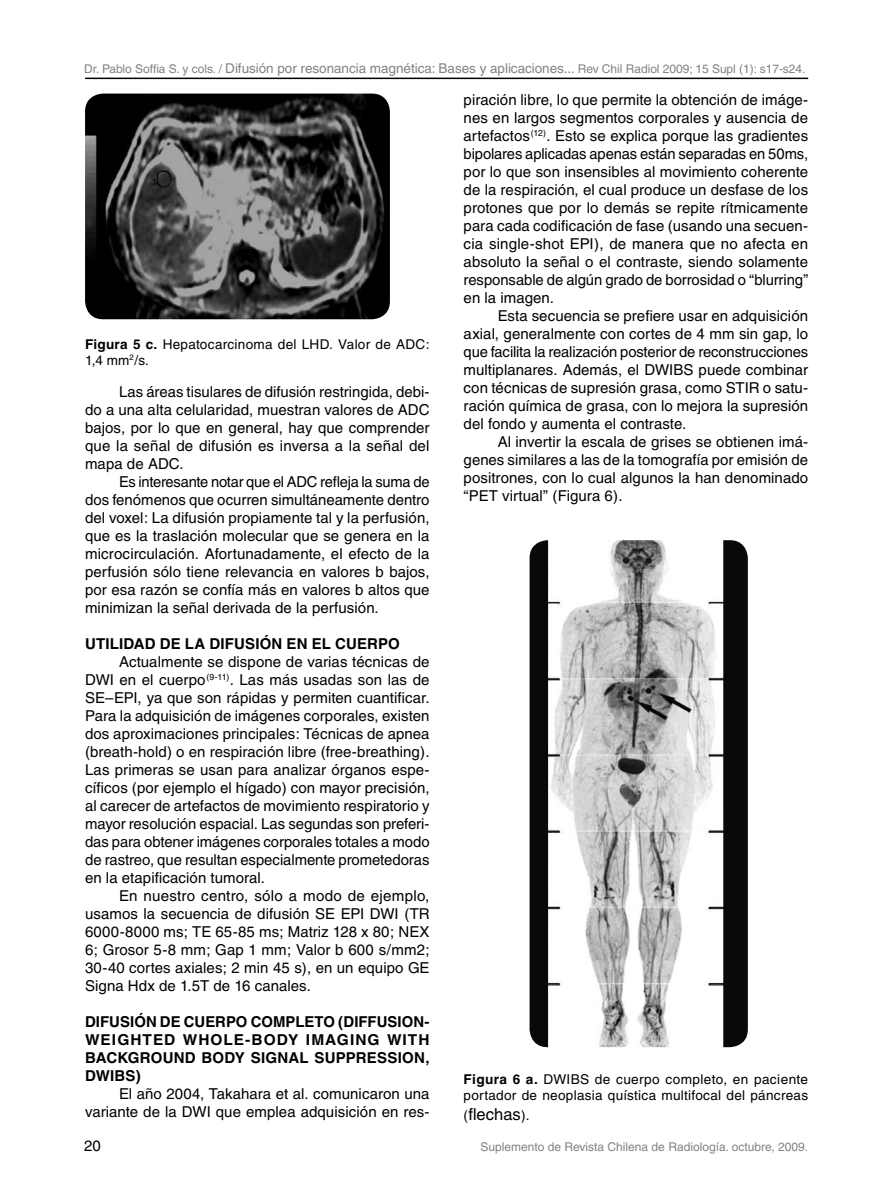
<style>
.page{position:relative;width:872px;height:1191px;background:#fff}
.page>*{position:absolute;margin:0;border:0;box-sizing:border-box;transform-origin:0 0}
.t1{font:16.5px "Helvetica";letter-spacing:.005em;color:#000}
.t2{font:15px/18px "Helvetica";letter-spacing:.005em;color:#000;text-align:justify}
.t3{font:700 15px/18px "Helvetica";letter-spacing:.01em;color:#000;text-align:justify}
.t4{font:13.5px/16.2px "Helvetica";letter-spacing:.02em;color:#000}
.t5{font:12px "Helvetica";color:#808285}
.s1{font-size:13.5px}
.s2{font-weight:700}
</style>
<div class="page">
<hr style="left:85px;top:78px;width:723px;height:1px;background:#000">
<img style="left:529px;top:540px;width:219px;height:507px">
<img style="left:85px;top:94px;width:305px;height:225px">
<p class="t5" style="left:84px;top:61px;width:723px">Dr. Pablo Soffia S. y cols. / <span class="s1">Difusión por resonancia magnética: Bases y aplicaciones...</span> Rev Chil Radiol 2009; 15 Supl (1): s17-s24.</p>
<p class="t4" style="left:85px;top:336px;width:346px"><span class="s2">Figura 5 c.</span> Hepatocarcinoma del LHD. Valor de ADC:<br>1,4 mm<sup>2</sup>/s.</p>
<p class="t2" style="left:85px;top:382px;width:346px;text-indent:34px">Las áreas tisulares de difusión restringida, debi&shy;do a una alta celularidad, muestran valores de ADC bajos, por lo que en general, hay que comprender que la señal de difusión es inversa a la señal del mapa de ADC.</p>
<p class="t2" style="left:85px;top:472px;width:346px;text-indent:34px">Es interesante notar que el ADC refleja la suma de dos fenómenos que ocurren simultáneamente dentro del voxel: La difusión propiamente tal y la perfusión, que es la traslación molecular que se genera en la microcirculación. Afortunadamente, el efecto de la perfusión sólo tiene relevancia en valores b bajos, por esa razón se confía más en valores b altos que minimizan la señal derivada de la perfusión.</p>
<p class="t3" style="left:85px;top:634px;width:316px">UTILIDAD DE LA DIFUSIÓN EN EL CUERPO</p>
<p class="t2" style="left:85px;top:652px;width:346px;text-indent:34px">Actualmente se dispone de varias técnicas de DWI en el cuerpo<sup>(9-11)</sup>. Las más usadas son las de SE–EPI, ya que son rápidas y permiten cuantificar.<br>Para la adquisición de imágenes corporales, existen dos aproximaciones principales: Técnicas de apnea (breath-hold) o en respiración libre (free-breathing).<br>Las primeras se usan para analizar órganos espe&shy;cíficos (por ejemplo el hígado) con mayor precisión, al carecer de artefactos de movimiento respiratorio y mayor resolución espacial. Las segundas son preferi&shy;das para obtener imágenes corporales totales a modo de rastreo, que resultan especialmente prometedoras en la etapificación tumoral.</p>
<p class="t2" style="left:85px;top:886px;width:346px;text-indent:34px">En nuestro centro, sólo a modo de ejemplo, usamos la secuencia de difusión SE EPI DWI (TR 6000-8000 ms; TE 65-85 ms; Matriz 128 x 80; NEX 6; Grosor 5-8 mm; Gap 1 mm; Valor b 600 s/mm2; 30-40 cortes axiales; 2 min 45 s), en un equipo GE Signa Hdx de 1.5T de 16 canales.</p>
<p class="t3" style="left:85px;top:1012px;width:346px">DIFUSIÓN DE CUERPO COMPLETO (DIFFUSION-WEIGHTED WHOLE-BODY IMAGING WITH BACKGROUND BODY SIGNAL SUPPRESSION, DWIBS)</p>
<p class="t2" style="left:85px;top:1084px;width:346px;text-align:right">El año 2004, Takahara et al. comunicaron una variante de la DWI que emplea adquisición en res-</p>
<p class="t2" style="left:84px;top:1136px;width:18px">20</p>
<p class="t2" style="left:463px;top:91px;width:346px">piración libre, lo que permite la obtención de imáge&shy;nes en largos segmentos corporales y ausencia de artefactos<sup>(12)</sup>. Esto se explica porque las gradientes bipolares aplicadas apenas están separadas en 50ms, por lo que son insensibles al movimiento coherente de la respiración, el cual produce un desfase de los protones que por lo demás se repite rítmicamente para cada codificación de fase (usando una secuen&shy;cia single-shot EPI), de manera que no afecta en absoluto la señal o el contraste, siendo solamente responsable de algún grado de borrosidad o “blurring” en la imagen.</p>
<p class="t2" style="left:463px;top:307px;width:346px;text-indent:34px">Esta secuencia se prefiere usar en adquisición axial, generalmente con cortes de 4 mm sin gap, lo que facilita la realización posterior de reconstrucciones multiplanares. Además, el DWIBS puede combinar con técnicas de supresión grasa, como STIR o satu&shy;ración química de grasa, con lo mejora la supresión del fondo y aumenta el contraste.</p>
<p class="t2" style="left:463px;top:433px;width:346px;text-indent:34px">Al invertir la escala de grises se obtienen imá&shy;genes similares a las de la tomografía por emisión de positrones, con lo cual algunos la han denominado “PET virtual” (Figura 6).</p>
<p class="t4" style="left:463px;top:1071px;width:346px"><span class="s2">Figura 6 a.</span> DWIBS de cuerpo completo, en paciente portador de neoplasia quística multifocal del páncreas</p>
<p class="t1" style="left:463px;top:1104px;width:67px"><span class="s1">(</span>flechas<span class="s1">).</span></p>
<p class="t5" style="left:480px;top:1139px;width:329px">Suplemento de Revista Chilena de Radiología. octubre, 2009.</p>
</div>
